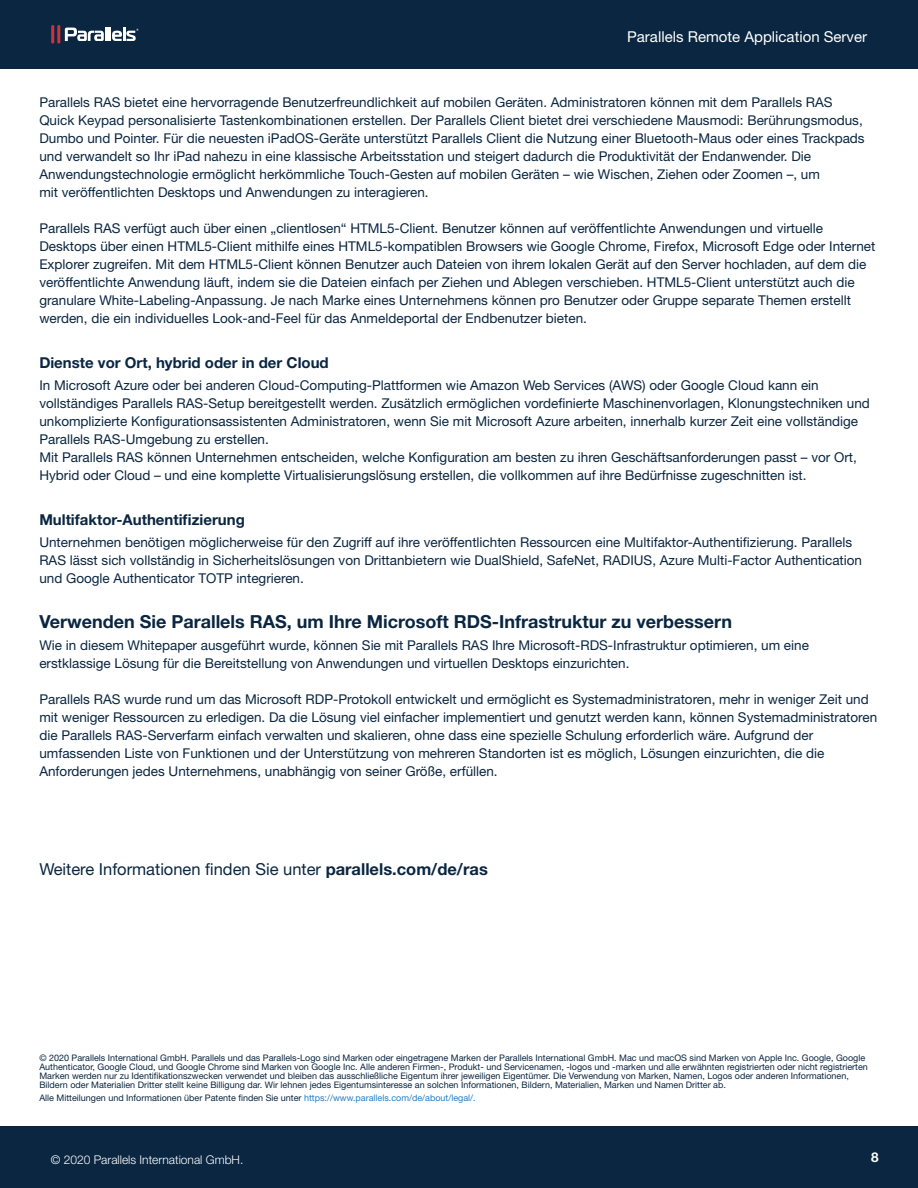
<style>
.page{position:relative;width:918px;height:1188px;background:#fff}
.page>*{position:absolute;margin:0;border:0;box-sizing:border-box;transform-origin:0 0}
.t1{font:700 18px "Helvetica Neue LT Std";color:#0a2641}
.t2{font:16.5px "Helvetica Neue LT Std";color:#0a2641}
.t3{font:700 15px "Helvetica Neue LT Std";color:#0a2641}
.t4{font:15px "Helvetica Neue LT Std";color:#fff}
.t5{font:13.5px/18px "Helvetica Neue LT Std";color:#0a2641}
.t6{font:700 13.5px "Helvetica Neue LT Std";color:#fff}
.t7{font:300 12px "Helvetica Neue LT Std";color:#fff}
.t8{font:9px/9px "Helvetica Neue LT Std";color:#0a2641}
.s1{font-weight:700}
.s2{color:#277dc1}
</style>
<div class="page">
<div style="left:0;top:1126px;width:918px;height:62px;background:#0a2641"></div>
<div style="left:0;top:0;width:918px;height:69px;background:#0a2641"></div>
<hr style="left:51px;top:25px;width:3px;height:19px;background:#d13138;border-radius:2px">
<hr style="left:57px;top:25px;width:3px;height:19px;background:#d13138;border-radius:2px">
<hr style="left:123px;top:27px;width:3px;height:14px;background:#fff">
<svg style="left:65px;top:28px;width:74px;height:13px"></svg>
<p class="t4" style="left:627px;top:27px;width:241px">Parallels Remote Application Server</p>
<p class="t5" style="left:39px;top:93px;width:827px">Parallels RAS bietet eine hervorragende Benutzerfreundlichkeit auf mobilen Geräten. Administratoren können mit dem Parallels RAS Quick Keypad personalisierte Tastenkombinationen erstellen. Der Parallels Client bietet drei verschiedene Mausmodi: Berührungsmodus, Dumbo und Pointer. Für die neuesten iPadOS-Geräte unterstützt Parallels Client die Nutzung einer Bluetooth-Maus oder eines Trackpads und verwandelt so Ihr iPad nahezu in eine klassische Arbeitsstation und steigert dadurch die Produktivität der Endanwender. Die Anwendungstechnologie ermöglicht herkömmliche Touch-Gesten auf mobilen Geräten – wie Wischen, Ziehen oder Zoomen –, um<br>mit veröffentlichten Desktops und Anwendungen zu interagieren.</p>
<p class="t5" style="left:39px;top:219px;width:838px">Parallels RAS verfügt auch über einen „clientlosen“ HTML5-Client. Benutzer können auf veröffentlichte Anwendungen und virtuelle Desktops über einen HTML5-Client mithilfe eines HTML5-kompatiblen Browsers wie Google Chrome, Firefox, Microsoft Edge oder Internet Explorer zugreifen. Mit dem HTML5-Client können Benutzer auch Dateien von ihrem lokalen Gerät auf den Server hochladen, auf dem die veröffentlichte Anwendung läuft, indem sie die Dateien einfach per Ziehen und Ablegen verschieben. HTML5-Client unterstützt auch die granulare White-Labeling-Anpassung. Je nach Marke eines Unternehmens können pro Benutzer oder Gruppe separate Themen erstellt werden, die ein individuelles Look-and-Feel für das Anmeldeportal der Endbenutzer bieten.</p>
<p class="t3" style="left:39px;top:353px;width:291px">Dienste vor Ort, hybrid oder in der Cloud</p>
<p class="t5" style="left:39px;top:376px;width:832px">In Microsoft Azure oder bei anderen Cloud-Computing-Plattformen wie Amazon Web Services (AWS) oder Google Cloud kann ein vollständiges Parallels RAS-Setup bereitgestellt werden. Zusätzlich ermöglichen vordefinierte Maschinenvorlagen, Klonungstechniken und unkomplizierte Konfigurationsassistenten Administratoren, wenn Sie mit Microsoft Azure arbeiten, innerhalb kurzer Zeit eine vollständige Parallels RAS-Umgebung zu erstellen.<br>Mit Parallels RAS können Unternehmen entscheiden, welche Konfiguration am besten zu ihren Geschäftsanforderungen passt – vor Ort, Hybrid oder Cloud – und eine komplette Virtualisierungslösung erstellen, die vollkommen auf ihre Bedürfnisse zugeschnitten ist.</p>
<p class="t3" style="left:39px;top:510px;width:207px">Multifaktor-Authentifizierung</p>
<p class="t5" style="left:39px;top:533px;width:824px">Unternehmen benötigen möglicherweise für den Zugriff auf ihre veröffentlichten Ressourcen eine Multifaktor-Authentifizierung. Parallels<br>RAS lässt sich vollständig in Sicherheitslösungen von Drittanbietern wie DualShield, SafeNet, RADIUS, Azure Multi-Factor Authentication und Google Authenticator TOTP integrieren.</p>
<h1 class="t1" style="left:39px;top:611px;width:694px">Verwenden Sie Parallels RAS, um Ihre Microsoft RDS-Infrastruktur zu verbessern</h1>
<p class="t5" style="left:39px;top:636px;width:771px">Wie in diesem Whitepaper ausgeführt wurde, können Sie mit Parallels RAS Ihre Microsoft-RDS-Infrastruktur optimieren, um eine erstklassige Lösung für die Bereitstellung von Anwendungen und virtuellen Desktops einzurichten.</p>
<p class="t5" style="left:39px;top:690px;width:839px">Parallels RAS wurde rund um das Microsoft RDP-Protokoll entwickelt und ermöglicht es Systemadministratoren, mehr in weniger Zeit und mit weniger Ressourcen zu erledigen. Da die Lösung viel einfacher implementiert und genutzt werden kann, können Systemadministratoren die Parallels RAS-Serverfarm einfach verwalten und skalieren, ohne dass eine spezielle Schulung erforderlich wäre. Aufgrund der umfassenden Liste von Funktionen und der Unterstützung von mehreren Standorten ist es möglich, Lösungen einzurichten, die die Anforderungen jedes Unternehmens, unabhängig von seiner Größe, erfüllen.</p>
<p class="t2" style="left:39px;top:860px;width:450px">Weitere Informationen finden Sie unter <span class="s1">parallels.com/de/ras</span></p>
<p class="t8" style="left:39px;top:1053px;width:830px">© 2020 Parallels International GmbH. Parallels und das Parallels-Logo sind Marken oder eingetragene Marken der Parallels International GmbH. Mac und macOS sind Marken von Apple Inc. Google, Google Authenticator, Google Cloud, und Google Chrome sind Marken von Google Inc. Alle anderen Firmen-, Produkt- und Servicenamen, -logos und -marken und alle erwähnten registrierten oder nicht registrierten Marken werden nur zu Identifikationszwecken verwendet und bleiben das ausschließliche Eigentum ihrer jeweiligen Eigentümer. Die Verwendung von Marken, Namen, Logos oder anderen Informationen, Bildern oder Materialien Dritter stellt keine Billigung dar. Wir lehnen jedes Eigentumsinteresse an solchen Informationen, Bildern, Materialien, Marken und Namen Dritter ab.</p>
<p class="t8" style="left:39px;top:1093px;width:438px">Alle Mitteilungen und Informationen über Patente finden Sie unter <span class="s2">https://www.parallels.com/de/about/legal/.</span></p>
<p class="t7" style="left:51px;top:1152px;width:194px">© 2020 Parallels International GmbH.</p>
<p class="t6" style="left:871px;top:1149px;width:9px">8</p>
</div>
